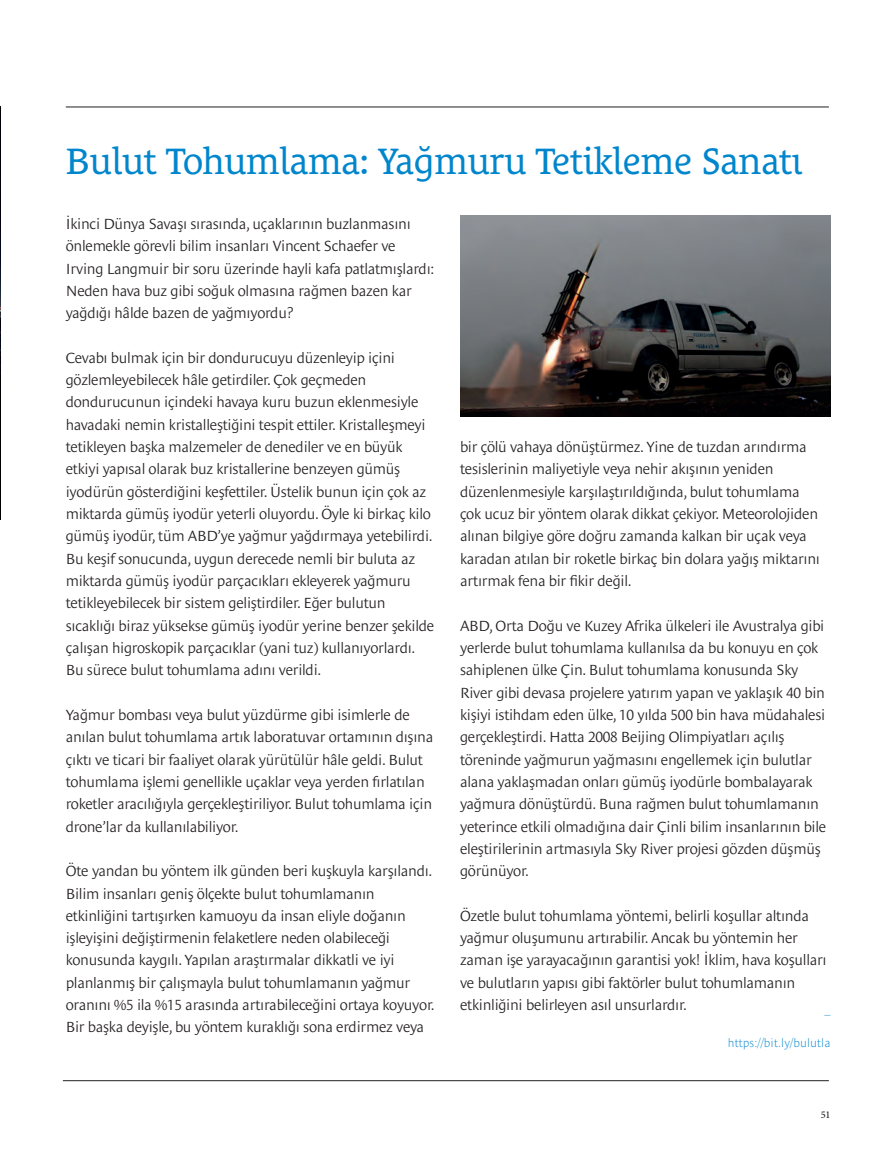
<style>
.page{position:relative;width:895px;height:1166px;background:#fff}
.page>*{position:absolute;margin:0;border:0;box-sizing:border-box;transform-origin:0 0}
.t1{font:37.5px "Le Monde Courrier Pro";letter-spacing:-.01em;color:#0086cc}
.t2{font:300 15px/22.4px "Le Monde Sans Pro";letter-spacing:-.02em;color:#231f20}
.t3{font:300 expanded 12px "Le Monde Sans Pro";letter-spacing:.01em;color:#0086cc}
.t4{font:500 10.35px "Minion Pro";color:#231f20}
</style>
<div class="page">
<hr style="left:63px;top:1080px;width:765px;height:1px;background:#231f20">
<img style="left:0;top:107px;width:1px;height:412px">
<img style="left:460px;top:215px;width:370px;height:202px">
<hr style="left:66px;top:107px;width:762px;height:1px;background:#231f20">
<h1 class="t1" style="left:66px;top:145px;width:738px">Bulut Tohumlama: Yağmuru Tetikleme Sanatı</h1>
<p class="t2" style="left:66px;top:214px;width:370px">İkinci Dünya Savaşı sırasında, uçaklarının buzlanmasını önlemekle görevli bilim insanları Vincent Schaefer ve Irving Langmuir bir soru üzerinde hayli kafa patlatmışlardı:<br>Neden hava buz gibi soğuk olmasına rağmen bazen kar yağdığı hâlde bazen de yağmıyordu?</p>
<p class="t2" style="left:66px;top:348px;width:370px">Cevabı bulmak için bir dondurucuyu düzenleyip içini gözlemleyebilecek hâle getirdiler. Çok geçmeden dondurucunun içindeki havaya kuru buzun eklenmesiyle havadaki nemin kristalleştiğini tespit ettiler. Kristalleşmeyi tetikleyen başka malzemeler de denediler ve en büyük etkiyi yapısal olarak buz kristallerine benzeyen gümüş iyodürün gösterdiğini keşfettiler. Üstelik bunun için çok az miktarda gümüş iyodür yeterli oluyordu. Öyle ki birkaç kilo gümüş iyodür, tüm ABD’ye yağmur yağdırmaya yetebilirdi.<br>Bu keşif sonucunda, uygun derecede nemli bir buluta az miktarda gümüş iyodür parçacıkları ekleyerek yağmuru tetikleyebilecek bir sistem geliştirdiler. Eğer bulutun sıcaklığı biraz yüksekse gümüş iyodür yerine benzer şekilde çalışan higroskopik parçacıklar (yani tuz) kullanıyorlardı.<br>Bu sürece bulut tohumlama adını verildi.</p>
<p class="t2" style="left:66px;top:705px;width:369px">Yağmur bombası veya bulut yüzdürme gibi isimlerle de anılan bulut tohumlama artık laboratuvar ortamının dışına çıktı ve ticari bir faaliyet olarak yürütülür hâle geldi. Bulut tohumlama işlemi genellikle uçaklar veya yerden fırlatılan roketler aracılığıyla gerçekleştiriliyor. Bulut tohumlama için drone’lar da kullanılabiliyor.</p>
<p class="t2" style="left:66px;top:861px;width:370px">Öte yandan bu yöntem ilk günden beri kuşkuyla karşılandı.<br>Bilim insanları geniş ölçekte bulut tohumlamanın etkinliğini tartışırken kamuoyu da insan eliyle doğanın işleyişini değiştirmenin felaketlere neden olabileceği konusunda kaygılı. Yapılan araştırmalar dikkatli ve iyi planlanmış bir çalışmayla bulut tohumlamanın yağmur oranını %5 ila %15 arasında artırabileceğini ortaya koyuyor.<br>Bir başka deyişle, bu yöntem kuraklığı sona erdirmez veya</p>
<p class="t2" style="left:460px;top:437px;width:361px">bir çölü vahaya dönüştürmez. Yine de tuzdan arındırma tesislerinin maliyetiyle veya nehir akışının yeniden düzenlenmesiyle karşılaştırıldığında, bulut tohumlama çok ucuz bir yöntem olarak dikkat çekiyor. Meteorolojiden alınan bilgiye göre doğru zamanda kalkan bir uçak veya karadan atılan bir roketle birkaç bin dolara yağış miktarını artırmak fena bir fikir değil.</p>
<p class="t2" style="left:460px;top:615px;width:368px">ABD, Orta Doğu ve Kuzey Afrika ülkeleri ile Avustralya gibi yerlerde bulut tohumlama kullanılsa da bu konuyu en çok sahiplenen ülke Çin. Bulut tohumlama konusunda Sky River gibi devasa projelere yatırım yapan ve yaklaşık 40 bin kişiyi istihdam eden ülke, 10 yılda 500 bin hava müdahalesi gerçekleştirdi. Hatta 2008 Beijing Olimpiyatları açılış töreninde yağmurun yağmasını engellemek için bulutlar alana yaklaşmadan onları gümüş iyodürle bombalayarak yağmura dönüştürdü. Buna rağmen bulut tohumlamanın yeterince etkili olmadığına dair Çinli bilim insanlarının bile eleştirilerinin artmasıyla Sky River projesi gözden düşmüş görünüyor.</p>
<p class="t2" style="left:460px;top:906px;width:368px">Özetle bulut tohumlama yöntemi, belirli koşullar altında yağmur oluşumunu artırabilir. Ancak bu yöntemin her zaman işe yarayacağının garantisi yok! İklim, hava koşulları ve bulutların yapısı gibi faktörler bulut tohumlamanın etkinliğini belirleyen asıl unsurlardır.</p>
<p class="t3" style="left:824px;top:1005px;width:8px">_</p>
<p class="t3" style="left:727px;top:1038px;width:104px">https://bit.ly/bulutla</p>
<p class="t4" style="left:820px;top:1108px;width:11px">51</p>
</div>
